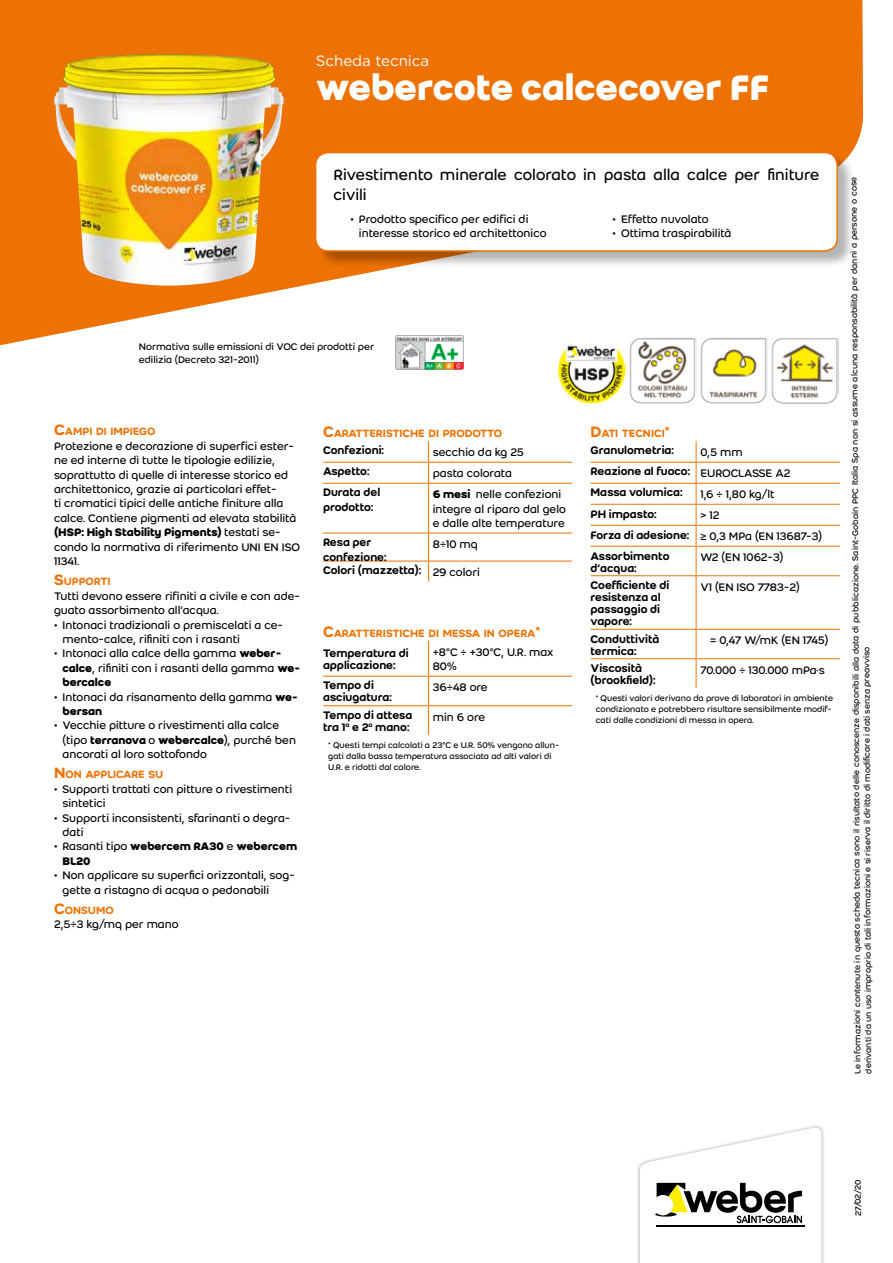
<style>
.page{position:relative;width:893px;height:1263px;background:#fff}
.page>*{position:absolute;margin:0;border:0;box-sizing:border-box;transform-origin:0 0}
.t1{font:700 39px "Weber";letter-spacing:-.01em;color:#fff}
.t2{font:16.5px/19.8px "Weber";color:#000}
.t3{font:15px "Gotham";color:#fff}
.t4{font:12px/14.4px "Weber";color:#000}
.t5{font:500 12px/12px "Weber";color:#000}
.t6{font:700 12px/14.4px "Weber";color:#000}
.t7{font:500 11.55px "Weber";letter-spacing:-.005em;color:#ee7203}
.t8{font:10.5px/12.6px "Weber";color:#000}
.t9{font:9px/10.8px "Weber";letter-spacing:-.005em;color:#000}
.s1{font-size:16.5px}
.s2{font-weight:700}
.s3{font-weight:400}
.s4{font-weight:500}
</style>
<div class="page">
<svg style="left:0;top:0;width:863px;height:349px;fill:#ee7203"></svg>
<div style="left:636px;top:1124px;width:189px;height:139px;background:#000;opacity:.3"></div>
<svg style="left:640px;top:1126px;width:181px;height:137px"></svg>
<img style="left:54px;top:54px;width:230px;height:232px">
<div style="left:316px;top:153px;width:539px;height:116px;background:#000;opacity:.3"></div>
<div style="left:316px;top:153px;width:521px;height:98px;background:#fff;border-radius:13px"></div>
<div style="left:315px;top:152px;width:523px;height:100px;border:2px solid #ee7203;border-radius:13px"></div>
<img style="left:557px;top:336px;width:69px;height:68px">
<img style="left:628px;top:336px;width:68px;height:68px">
<img style="left:699px;top:336px;width:68px;height:68px">
<img style="left:770px;top:336px;width:68px;height:68px">
<hr style="left:323px;top:462px;width:106px;height:1px;background:#ee7203">
<hr style="left:429px;top:462px;width:143px;height:1px;background:#ee7203">
<svg style="left:428px;top:441px;width:1px;height:42px"></svg>
<hr style="left:323px;top:483px;width:106px;height:1px;background:#ee7203">
<hr style="left:429px;top:483px;width:143px;height:1px;background:#ee7203">
<hr style="left:428px;top:484px;width:1px;height:49px;background:#ee7203">
<hr style="left:323px;top:533px;width:106px;height:1px;background:#ee7203">
<hr style="left:429px;top:533px;width:143px;height:1px;background:#ee7203">
<hr style="left:323px;top:561px;width:106px;height:1px;background:#ee7203">
<hr style="left:429px;top:561px;width:143px;height:1px;background:#ee7203">
<svg style="left:428px;top:533px;width:1px;height:49px"></svg>
<hr style="left:428px;top:641px;width:1px;height:35px;background:#ee7203">
<hr style="left:323px;top:676px;width:106px;height:1px;background:#ee7203">
<hr style="left:429px;top:676px;width:143px;height:1px;background:#ee7203">
<hr style="left:323px;top:705px;width:106px;height:1px;background:#ee7203">
<hr style="left:429px;top:705px;width:143px;height:1px;background:#ee7203">
<svg style="left:428px;top:677px;width:1px;height:58px"></svg>
<hr style="left:590px;top:462px;width:106px;height:1px;background:#ee7203">
<hr style="left:696px;top:462px;width:144px;height:1px;background:#ee7203">
<hr style="left:590px;top:483px;width:106px;height:1px;background:#ee7203">
<hr style="left:696px;top:483px;width:144px;height:1px;background:#ee7203">
<hr style="left:590px;top:504px;width:106px;height:1px;background:#ee7203">
<hr style="left:696px;top:504px;width:144px;height:1px;background:#ee7203">
<hr style="left:590px;top:525px;width:106px;height:1px;background:#ee7203">
<hr style="left:696px;top:525px;width:144px;height:1px;background:#ee7203">
<hr style="left:590px;top:546px;width:106px;height:1px;background:#ee7203">
<hr style="left:696px;top:546px;width:144px;height:1px;background:#ee7203">
<svg style="left:696px;top:441px;width:1px;height:134px"></svg>
<hr style="left:590px;top:575px;width:106px;height:1px;background:#ee7203">
<hr style="left:696px;top:575px;width:144px;height:1px;background:#ee7203">
<hr style="left:696px;top:576px;width:1px;height:53px;background:#ee7203">
<hr style="left:590px;top:629px;width:106px;height:1px;background:#ee7203">
<hr style="left:696px;top:629px;width:144px;height:1px;background:#ee7203">
<hr style="left:590px;top:658px;width:106px;height:1px;background:#ee7203">
<hr style="left:696px;top:658px;width:144px;height:1px;background:#ee7203">
<svg style="left:696px;top:630px;width:1px;height:58px"></svg>
<img style="left:396px;top:336px;width:68px;height:33px">
<p class="t3" style="left:316px;top:51px;width:115px">Scheda tecnica</p>
<h1 class="t1" style="left:316px;top:58px;width:455px">webercote calcecover FF</h1>
<h2 class="t2" style="left:333px;top:164px;width:487px">Rivestimento minerale colorato in pasta alla calce per finiture civili</h2>
<p class="t4" style="left:359px;top:211px;width:189px;text-indent:-9px">• Prodotto specifico per edifici di interesse storico ed architettonico</p>
<p class="t4" style="left:613px;top:211px;width:97px">• Effetto nuvolato</p>
<p class="t4" style="left:613px;top:226px;width:120px">• Ottima traspirabilità</p>
<p class="t8" style="left:139px;top:340px;width:237px">Normativa sulle emissioni di VOC dei prodotti per edilizia (Decreto 321-2011)</p>
<p class="t7" style="left:54px;top:423px;width:103px"><span class="s1">C</span>AMPI DI IMPIEGO</p>
<p class="t4" style="left:54px;top:439px;width:247px">Protezione e decorazione di superfici ester&shy;ne ed interne di tutte le tipologie edilizie, soprattutto di quelle di interesse storico ed architettonico, grazie ai particolari effet-<br>ti cromatici tipici delle antiche finiture alla calce. Contiene pigmenti ad elevata stabilità <span class="s2">(HSP: High Stability Pigments)</span> testati se&shy;condo la normativa di riferimento UNI EN ISO 11341.</p>
<p class="t7" style="left:54px;top:573px;width:58px"><span class="s1">S</span>UPPORTI</p>
<p class="t4" style="left:54px;top:588px;width:247px">Tutti devono essere rifiniti a civile e con ade&shy;guato assorbimento all’acqua.</p>
<p class="t4" style="left:63px;top:617px;width:222px;text-indent:-9px">• Intonaci tradizionali o premiscelati a ce&shy;mento-calce, rifiniti con i rasanti</p>
<p class="t4" style="left:63px;top:646px;width:239px;text-indent:-9px">• Intonaci alla calce della gamma <span class="s2">weber&shy;calce</span>, rifiniti con i rasanti della gamma <span class="s2">we&shy;bercalce</span></p>
<p class="t4" style="left:63px;top:689px;width:237px;text-indent:-9px">• Intonaci da risanamento della gamma <span class="s2">we&shy;bersan</span></p>
<p class="t4" style="left:63px;top:718px;width:235px;text-indent:-9px">• Vecchie pitture o rivestimenti alla calce (tipo <span class="s2">terranova</span> o <span class="s2">webercalce</span>), purché ben ancorati al loro sottofondo</p>
<p class="t7" style="left:54px;top:766px;width:111px"><span class="s1">N</span>ON APPLICARE SU</p>
<p class="t4" style="left:63px;top:781px;width:231px;text-indent:-9px">• Supporti trattati con pitture o rivestimenti sintetici</p>
<p class="t4" style="left:63px;top:810px;width:229px;text-indent:-9px">• Supporti inconsistenti, sfarinanti o degra&shy;dati</p>
<p class="t6" style="left:63px;top:839px;width:236px;text-indent:-9px"><span class="s3">• Rasanti tipo</span> webercem RA30 <span class="s3">e</span> webercem<br>BL20</p>
<p class="t4" style="left:63px;top:868px;width:234px;text-indent:-9px">• Non applicare su superfici orizzontali, sog&shy;gette a ristagno di acqua o pedonabili</p>
<p class="t7" style="left:54px;top:901px;width:61px"><span class="s1">C</span>ONSUMO</p>
<p class="t4" style="left:54px;top:917px;width:126px">2,5÷3 kg/mq per mano</p>
<p class="t7" style="left:323px;top:425px;width:181px"><span class="s1">C</span>ARATTERISTICHE DI PRODOTTO</p>
<p class="t5" style="left:323px;top:444px;width:63px">Confezioni:</p>
<p class="t4" style="left:433px;top:445px;width:92px">secchio da kg 25</p>
<p class="t5" style="left:323px;top:465px;width:48px">Aspetto:</p>
<p class="t4" style="left:433px;top:466px;width:81px">pasta colorata</p>
<p class="t5" style="left:323px;top:485px;width:59px;line-height:14.4px">Durata del prodotto:</p>
<p class="t4" style="left:433px;top:487px;width:135px"><span class="s2">6 mesi</span> nelle confezioni integre al riparo dal gelo e dalle alte temperature</p>
<p class="t5" style="left:323px;top:535px;width:65px;line-height:14.4px">Resa per confezione:</p>
<p class="t5" style="left:323px;top:531px;width:158px;line-height:26.2px;text-align:right"><span class="s3">8÷10 mq<br></span>Colori (mazzetta): <span class="s3">29 colori</span></p>
<p class="t7" style="left:323px;top:624px;width:219px"><span class="s1">C</span>ARATTERISTICHE DI MESSA IN OPERA<span class="s1">*</span></p>
<p class="t5" style="left:323px;top:647px;width:87px">Temperatura di applicazione:</p>
<p class="t4" style="left:433px;top:644px;width:122px">+8°C ÷ +30°C, U.R. max<br>80%</p>
<p class="t5" style="left:323px;top:679px;width:70px">Tempo di asciugatura:</p>
<p class="t4" style="left:433px;top:680px;width:56px">36÷48 ore</p>
<p class="t5" style="left:323px;top:709px;width:91px">Tempo di attesa tra 1<sup>a</sup> e 2<sup>a</sup> mano:</p>
<p class="t4" style="left:433px;top:709px;width:54px">min 6 ore</p>
<p class="t9" style="left:328px;top:740px;width:232px">* Questi tempi calcolati a 23°C e U.R. 50% vengono allun&shy;gati dalla bassa temperatura associata ad alti valori di<br>U.R. e ridotti dal calore.</p>
<p class="t7" style="left:590px;top:425px;width:81px"><span class="s1">D</span>ATI TECN ICI<span class="s1">*</span></p>
<p class="t5" style="left:590px;top:444px;width:85px">Granulometria:</p>
<p class="t4" style="left:590px;top:443px;width:201px;line-height:19.2px;text-indent:110px">0,5 mm<br><span class="s4">Reazione al fuoco:</span> EUROCLASSE A2</p>
<p class="t5" style="left:590px;top:486px;width:93px">Massa volumica:</p>
<p class="t4" style="left:700px;top:487px;width:76px">1,6 ÷ 1,80 kg/lt</p>
<p class="t5" style="left:590px;top:507px;width:68px">PH impasto:</p>
<p class="t4" style="left:590px;top:505px;width:233px;line-height:21px;text-align:center">&gt; 12<br><span class="s4">Forza di adesione:</span> ≥ 0,3 MPa (EN 13687-3)</p>
<p class="t5" style="left:590px;top:549px;width:80px">Assorbimento d’acqua:</p>
<p class="t4" style="left:700px;top:550px;width:85px">W2 (EN 1062-3)</p>
<p class="t5" style="left:590px;top:579px;width:80px">Coefficiente di resistenza al passaggio di vapore:</p>
<p class="t4" style="left:700px;top:579px;width:101px">V1 (EN ISO 7783-2)</p>
<p class="t5" style="left:590px;top:632px;width:70px">Conduttività termica:</p>
<p class="t4" style="left:700px;top:633px;width:130px">λ = 0,47 W/mK (EN 1745)</p>
<p class="t5" style="left:590px;top:662px;width:67px">Viscosità (brookfield):</p>
<p class="t4" style="left:700px;top:662px;width:126px">70.000 ÷ 130.000 mPa·s</p>
<p class="t9" style="left:596px;top:693px;width:239px">* Questi valori derivano da prove di laboratori in ambiente condizionato e potrebbero risultare sensibilmente modif&shy;cati dalle condizioni di messa in opera.</p>
<p class="t9" style="left:850px;top:1074px;width:899px;line-height:11.7px;rotate:-90deg">Le informazioni contenute in questa scheda tecnica sono il risultato delle conoscenze disponibili alla data di pubblicazione. Saint-Gobain PPC Italia Spa non si assume alcuna responsabilità per danni a persone o cose derivanti da un uso improprio di tali informazioni e si riserva il diritto di modificare i dati senza preavviso</p>
<p class="t9" style="left:852px;top:1215px;width:37px;rotate:-90deg">27/02/20</p>
</div>
